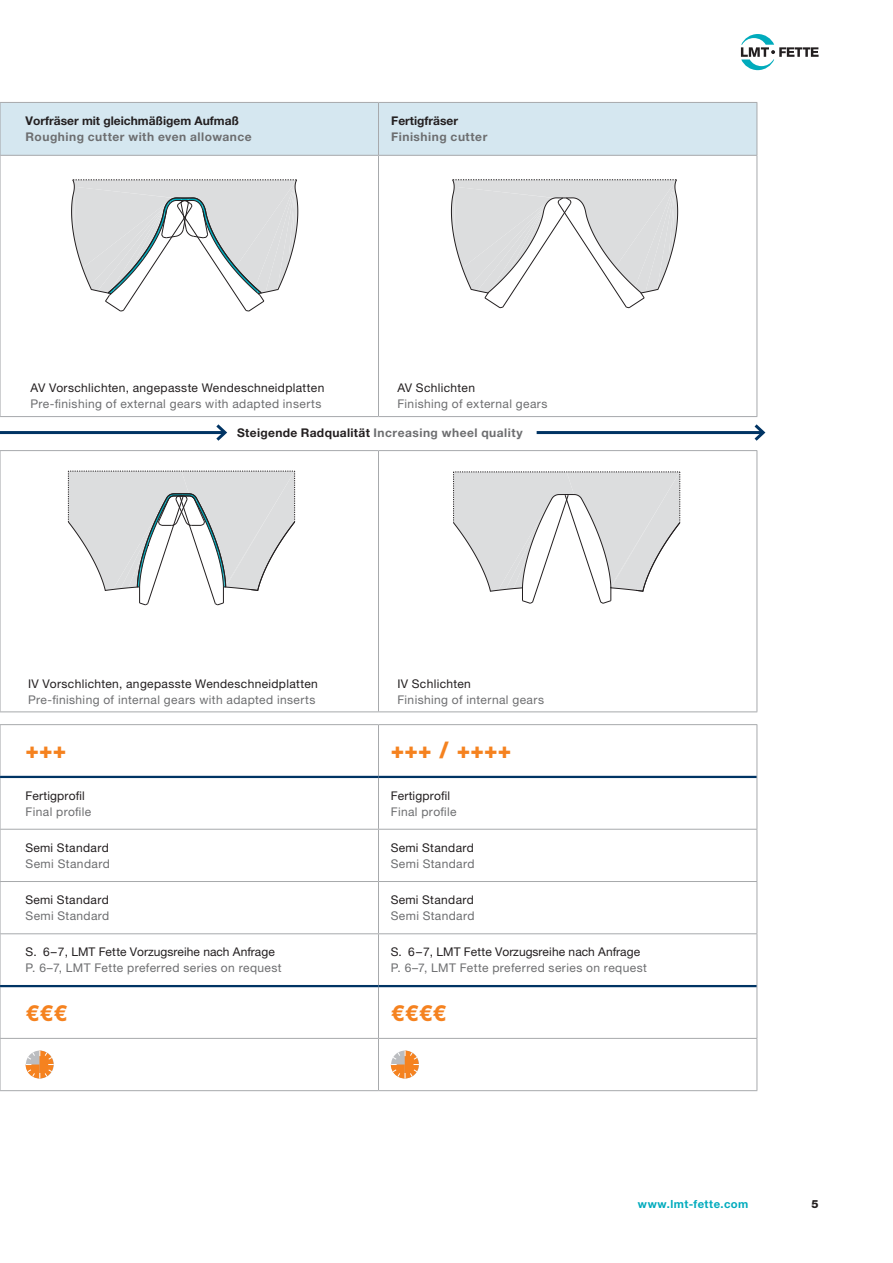
<style>
.page{position:relative;width:893px;height:1263px;background:#fff}
.page>*{position:absolute;margin:0;border:0;box-sizing:border-box;transform-origin:0 0}
.t1{font:800 22.5px "Helvetica Neue LT Pro";color:#f5821f}
.t2{font:12px "Helvetica Neue LT Pro";letter-spacing:.03em;color:#6d6e70}
.t3{font:12px "Helvetica Neue LT Pro";letter-spacing:.025em;color:#231f20}
.t4{font:700 12px "Helvetica Neue LT Pro";letter-spacing:.04em;color:#6d6e70}
.t5{font:12px "Helvetica Neue LT Pro";color:#231f20}
.t6{font:700 12px "Helvetica Neue LT Pro";color:#231f20}
.t7{font:700 11.25px "Helvetica Neue LT Pro";letter-spacing:.04em;color:#00abbd}
.t8{font:800 11.25px "Helvetica Neue LT Pro";color:#231f20}
.s1{color:#231f20}
</style>
<div class="page">
<svg style="left:741px;top:34px;width:78px;height:36px"></svg>
<svg style="left:1px;top:725px;width:756px;height:365px"></svg>
<hr style="left:757px;top:103px;width:1px;height:52px;background:#a7a9ac">
<hr style="left:0;top:724px;width:378px;height:1px;background:#a7a9ac">
<hr style="left:0;top:725px;width:1px;height:51px;background:#a7a9ac">
<hr style="left:378px;top:724px;width:379px;height:1px;background:#a7a9ac">
<hr style="left:378px;top:725px;width:1px;height:51px;background:#a7a9ac">
<hr style="left:757px;top:725px;width:1px;height:52px;background:#a7a9ac">
<hr style="left:0;top:778px;width:1px;height:51px;background:#a7a9ac">
<hr style="left:378px;top:778px;width:1px;height:51px;background:#a7a9ac">
<hr style="left:757px;top:777px;width:1px;height:52px;background:#a7a9ac">
<hr style="left:0;top:829px;width:378px;height:1px;background:#a7a9ac">
<hr style="left:0;top:829px;width:1px;height:52px;background:#a7a9ac">
<hr style="left:378px;top:829px;width:379px;height:1px;background:#a7a9ac">
<hr style="left:378px;top:829px;width:1px;height:52px;background:#a7a9ac">
<hr style="left:757px;top:829px;width:1px;height:52px;background:#a7a9ac">
<hr style="left:0;top:881px;width:378px;height:1px;background:#a7a9ac">
<hr style="left:0;top:882px;width:1px;height:51px;background:#a7a9ac">
<hr style="left:378px;top:881px;width:379px;height:1px;background:#a7a9ac">
<hr style="left:378px;top:882px;width:1px;height:51px;background:#a7a9ac">
<hr style="left:757px;top:882px;width:1px;height:51px;background:#a7a9ac">
<hr style="left:0;top:933px;width:378px;height:1px;background:#a7a9ac">
<hr style="left:0;top:934px;width:1px;height:51px;background:#a7a9ac">
<hr style="left:378px;top:933px;width:379px;height:1px;background:#a7a9ac">
<hr style="left:378px;top:934px;width:1px;height:51px;background:#a7a9ac">
<hr style="left:757px;top:934px;width:1px;height:52px;background:#a7a9ac">
<hr style="left:0;top:987px;width:1px;height:51px;background:#a7a9ac">
<hr style="left:378px;top:987px;width:1px;height:51px;background:#a7a9ac">
<hr style="left:757px;top:986px;width:1px;height:52px;background:#a7a9ac">
<hr style="left:0;top:1038px;width:378px;height:1px;background:#a7a9ac">
<hr style="left:0;top:1039px;width:1px;height:51px;background:#a7a9ac">
<hr style="left:378px;top:1038px;width:379px;height:1px;background:#a7a9ac">
<hr style="left:378px;top:1039px;width:1px;height:51px;background:#a7a9ac">
<hr style="left:757px;top:1039px;width:1px;height:51px;background:#a7a9ac">
<hr style="left:0;top:1090px;width:378px;height:1px;background:#a7a9ac">
<hr style="left:378px;top:1090px;width:379px;height:1px;background:#a7a9ac">
<hr style="left:0;top:450px;width:378px;height:1px;background:#a7a9ac">
<hr style="left:0;top:451px;width:1px;height:260px;background:#a7a9ac">
<hr style="left:378px;top:450px;width:379px;height:1px;background:#a7a9ac">
<hr style="left:378px;top:451px;width:1px;height:260px;background:#a7a9ac">
<hr style="left:757px;top:451px;width:1px;height:260px;background:#a7a9ac">
<hr style="left:0;top:711px;width:378px;height:1px;background:#a7a9ac">
<hr style="left:378px;top:711px;width:379px;height:1px;background:#a7a9ac">
<hr style="left:0;top:156px;width:1px;height:260px;background:#a7a9ac">
<hr style="left:378px;top:156px;width:1px;height:260px;background:#a7a9ac">
<hr style="left:757px;top:156px;width:1px;height:260px;background:#a7a9ac">
<hr style="left:0;top:416px;width:378px;height:1px;background:#a7a9ac">
<hr style="left:378px;top:416px;width:379px;height:1px;background:#a7a9ac">
<div style="left:0;top:102px;width:757px;height:53px;background:#d5e7f0"></div>
<hr style="left:0;top:155px;width:378px;height:1px;background:#a7a9ac">
<hr style="left:378px;top:155px;width:379px;height:1px;background:#a7a9ac">
<hr style="left:0;top:776px;width:378px;height:2px;background:#003464">
<hr style="left:378px;top:776px;width:379px;height:2px;background:#003464">
<hr style="left:0;top:985px;width:378px;height:2px;background:#003464">
<hr style="left:378px;top:985px;width:379px;height:2px;background:#003464">
<svg style="left:26px;top:1050px;width:28px;height:28px"></svg>
<svg style="left:391px;top:1050px;width:28px;height:28px"></svg>
<svg style="left:71px;top:179px;width:228px;height:133px"></svg>
<svg style="left:451px;top:179px;width:227px;height:130px"></svg>
<svg style="left:67px;top:471px;width:229px;height:135px"></svg>
<svg style="left:453px;top:471px;width:228px;height:133px"></svg>
<hr style="left:0;top:431px;width:225px;height:3px;background:#003464">
<svg style="left:213px;top:424px;width:14px;height:17px"></svg>
<hr style="left:537px;top:431px;width:226px;height:3px;background:#003464">
<svg style="left:751px;top:424px;width:15px;height:17px"></svg>
<p class="t6" style="left:26px;top:117px;width:215px">Vorfräser mit gleichmäßigem Aufmaß</p>
<p class="t4" style="left:26px;top:132px;width:228px">Roughing cutter with even allowance</p>
<p class="t6" style="left:391px;top:117px;width:68px">Fertigfräser</p>
<p class="t4" style="left:391px;top:132px;width:98px">Finishing cutter</p>
<p class="t3" style="left:31px;top:383px;width:295px">AV Vorschlichten, angepasste Wendeschneidplatten</p>
<p class="t2" style="left:31px;top:399px;width:292px">Pre-finishing of external gears with adapted inserts</p>
<p class="t3" style="left:397px;top:383px;width:79px">AV Schlichten</p>
<p class="t2" style="left:397px;top:399px;width:152px">Finishing of external gears</p>
<p class="t4" style="left:237px;top:428px;width:287px"><span class="s1">Steigende Radqualität</span> Increasing wheel quality</p>
<p class="t3" style="left:28px;top:679px;width:291px">IV Vorschlichten, angepasste Wendeschneidplatten</p>
<p class="t2" style="left:28px;top:695px;width:289px">Pre-finishing of internal gears with adapted inserts</p>
<p class="t3" style="left:397px;top:679px;width:75px">IV Schlichten</p>
<p class="t2" style="left:397px;top:695px;width:148px">Finishing of internal gears</p>
<h1 class="t1" style="left:26px;top:742px;width:42px">+++</h1>
<h1 class="t1" style="left:391px;top:742px;width:122px">+++ / ++++</h1>
<p class="t3" style="left:26px;top:791px;width:61px">Fertigprofil</p>
<p class="t2" style="left:26px;top:807px;width:67px">Final profile</p>
<p class="t3" style="left:391px;top:791px;width:61px">Fertigprofil</p>
<p class="t2" style="left:391px;top:807px;width:67px">Final profile</p>
<p class="t3" style="left:26px;top:843px;width:85px">Semi Standard</p>
<p class="t2" style="left:26px;top:859px;width:86px">Semi Standard</p>
<p class="t3" style="left:391px;top:843px;width:85px">Semi Standard</p>
<p class="t2" style="left:391px;top:859px;width:85px">Semi Standard</p>
<p class="t3" style="left:26px;top:895px;width:85px">Semi Standard</p>
<p class="t2" style="left:26px;top:911px;width:85px">Semi Standard</p>
<p class="t3" style="left:391px;top:895px;width:85px">Semi Standard</p>
<p class="t2" style="left:391px;top:911px;width:85px">Semi Standard</p>
<p class="t5" style="left:26px;top:947px;width:251px">S. 6–7, LMT Fette Vorzugsreihe nach Anfrage</p>
<p class="t2" style="left:26px;top:963px;width:258px">P. 6–7, LMT Fette preferred series on request</p>
<p class="t5" style="left:391px;top:947px;width:251px">S. 6–7, LMT Fette Vorzugsreihe nach Anfrage</p>
<p class="t2" style="left:391px;top:963px;width:258px">P. 6–7, LMT Fette preferred series on request</p>
<h1 class="t1" style="left:26px;top:1004px;width:44px">€€€</h1>
<h1 class="t1" style="left:391px;top:1004px;width:57px">€€€€</h1>
<p class="t7" style="left:638px;top:1199px;width:112px">www.lmt-fette.com</p>
<p class="t8" style="left:811px;top:1199px;width:9px">5</p>
</div>
